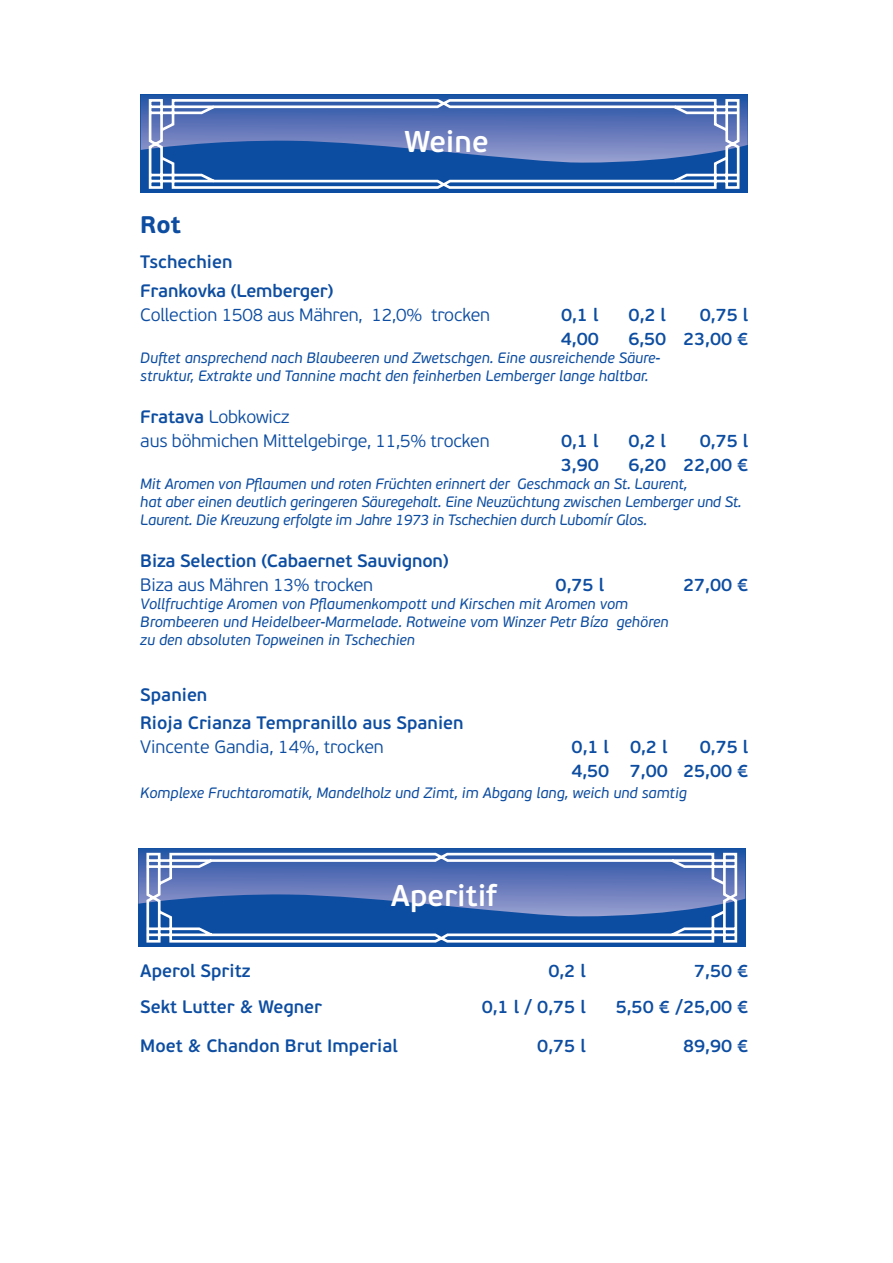
<style>
.page{position:relative;width:893px;height:1263px;background:#fff}
.page>*{position:absolute;margin:0;border:0;box-sizing:border-box;transform-origin:0 0}
.t1{font:600 30px "PF Beau Sans Pro";color:#fff}
.t2{font:700 24px "PF Beau Sans Pro";color:#0d4da1}
.t3{font:600 18px/28.2px "PF Beau Sans Pro";color:#0d4da1}
.t4{font:300 18px/24px "PF Beau Sans Pro";letter-spacing:-.01em;color:#0d4da1}
.t5{font:italic 15px/18px "PF Beau Sans Pro";color:#0d4da1}
.s1{font-weight:600}
</style>
<div class="page">
<div style="left:140px;top:95px;width:608px;height:98px;background:#0d4da1"></div>
<svg style="left:141px;top:95px;width:607px;height:55px"></svg>
<svg style="left:147px;top:98px;width:595px;height:91px"></svg>
<div style="left:138px;top:848px;width:608px;height:99px;background:#0d4da1"></div>
<svg style="left:138px;top:849px;width:607px;height:55px"></svg>
<svg style="left:144px;top:851px;width:595px;height:92px"></svg>
<h1 class="t1" style="left:404px;top:124px;width:86px">Weine</h1>
<h2 class="t2" style="left:140px;top:209px;width:42px">Rot</h2>
<p class="t3" style="left:140px;top:248px;width:195px">Tschechien<br>Frankovka (Lemberger)</p>
<p class="t4" style="left:140px;top:303px;width:351px">Collection 1508 aus Mähren, 12,0% trocken</p>
<p class="t3" style="left:561px;top:301px;width:39px">0,1 l</p>
<p class="t3" style="left:629px;top:301px;width:39px">0,2 l</p>
<p class="t3" style="left:700px;top:301px;width:50px">0,75 l</p>
<p class="t3" style="left:561px;top:325px;width:40px">4,00</p>
<p class="t3" style="left:628px;top:325px;width:122px">6,50 23,00 €</p>
<p class="t5" style="left:140px;top:349px;width:522px">Duftet ansprechend nach Blaubeeren und Zwetschgen. Eine ausreichende Säure&shy;struktur, Extrakte und Tannine macht den feinherben Lemberger lange haltbar.</p>
<p class="t4" style="left:140px;top:405px;width:351px"><span class="s1">Fratava</span> Lobkowicz<br>aus böhmichen Mittelgebirge, 11,5% trocken</p>
<p class="t3" style="left:561px;top:427px;width:39px">0,1 l</p>
<p class="t3" style="left:629px;top:427px;width:39px">0,2 l</p>
<p class="t3" style="left:700px;top:427px;width:50px">0,75 l</p>
<p class="t3" style="left:561px;top:451px;width:40px">3,90</p>
<p class="t3" style="left:628px;top:451px;width:122px">6,20 22,00 €</p>
<p class="t5" style="left:140px;top:475px;width:603px">Mit Aromen von Pflaumen und roten Früchten erinnert der Geschmack an St. Laurent,<br>hat aber einen deutlich geringeren Säuregehalt. Eine Neuzüchtung zwischen Lemberger und St.<br>Laurent. Die Kreuzung erfolgte im Jahre 1973 in Tschechien durch Lubomír Glos.</p>
<p class="t3" style="left:140px;top:547px;width:310px">Biza Selection (Cabaernet Sauvignon)</p>
<p class="t4" style="left:140px;top:573px;width:234px">Biza aus Mähren 13% trocken</p>
<p class="t3" style="left:556px;top:571px;width:50px">0,75 l</p>
<p class="t3" style="left:683px;top:571px;width:67px">27,00 €</p>
<p class="t5" style="left:140px;top:595px;width:530px">Vollfruchtige Aromen von Pflaumenkompott und Kirschen mit Aromen vom<br>Brombeeren und Heidelbeer-Marmelade. Rotweine vom Winzer Petr Bíza gehören zu den absoluten Topweinen in Tschechien</p>
<p class="t3" style="left:140px;top:681px;width:325px">Spanien<br>Rioja Crianza Tempranillo aus Spanien</p>
<p class="t4" style="left:140px;top:735px;width:245px">Vincente Gandia, 14%, trocken</p>
<p class="t3" style="left:572px;top:733px;width:97px">0,1 l 0,2 l</p>
<p class="t3" style="left:571px;top:735px;width:179px;line-height:24px;text-align:right">0,75 l<br>4,50 7,00 25,00 €</p>
<p class="t5" style="left:140px;top:784px;width:548px">Komplexe Fruchtaromatik, Mandelholz und Zimt, im Abgang lang, weich und samtig</p>
<h1 class="t1" style="left:391px;top:877px;width:108px">Aperitif</h1>
<p class="t3" style="left:140px;top:957px;width:112px">Aperol Spritz</p>
<p class="t3" style="left:548px;top:957px;width:39px">0,2 l</p>
<p class="t3" style="left:694px;top:957px;width:56px">7,50 €</p>
<p class="t3" style="left:140px;top:993px;width:183px">Sekt Lutter &amp; Wegner</p>
<p class="t3" style="left:482px;top:993px;width:106px">0,1 l / 0,75 l</p>
<p class="t3" style="left:616px;top:993px;width:134px">5,50 € /25,00 €</p>
<p class="t3" style="left:140px;top:1032px;width:259px">Moet &amp; Chandon Brut Imperial</p>
<p class="t3" style="left:537px;top:1032px;width:50px">0,75 l</p>
<p class="t3" style="left:683px;top:1032px;width:67px">89,90 €</p>
</div>
